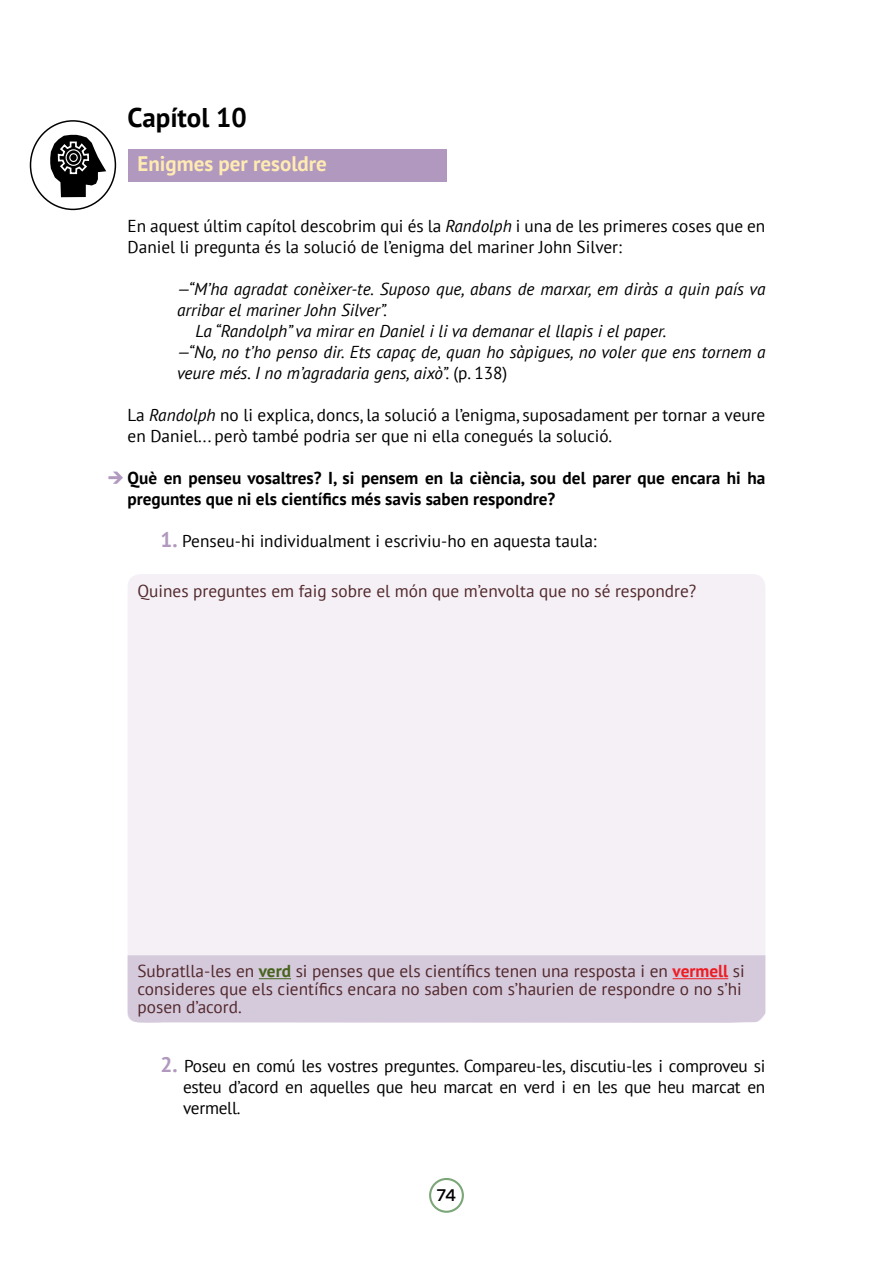
<style>
.page{position:relative;width:893px;height:1263px;background:#fff}
.page>*{position:absolute;margin:0;border:0;box-sizing:border-box;transform-origin:0 0}
.Titol_Capítol{font:700 27px "PT Sans";color:#000}
.Titol_int_Capítol{font:700 21px "PT Sans";color:#ffebb2}
.text_bàsic{font:21px "Communications P06";color:#b098bf}
.crèdits{font:17.25px/21px "PT Sans";color:#000}
.crèdits-2{font:italic 17.25px/21px "PT Sans";color:#000}
.t1{font:17.25px/18px "PT Sans";color:#52292c}
.crèdits-3{font:700 17.25px/21px "PT Sans";color:#000}
.t2{font:500 15px "Gordita";color:#000}
.s1{font-style:italic}
.s2{font-style:normal}
.s3{font-weight:700;font-size:21px;color:#b098bf}
.s4{font-weight:700;color:#47641d}
.s5{font-weight:700;color:#ed1d24}
</style>
<div class="page">
<div style="left:429px;top:1178px;width:35px;height:35px;border:2px solid #7ba678;border-radius:50%"></div>
<div style="left:128px;top:574px;width:637px;height:449px;background:#f4f0f6;border-radius:13px"></div>
<div style="left:127px;top:955px;width:638px;height:68px;background:#d5c9dc"></div>
<hr style="left:259px;top:978px;width:32px;height:1px;background:#47641d">
<hr style="left:673px;top:978px;width:55px;height:1px;background:#ed1d24">
<div style="left:128px;top:149px;width:318px;height:32px;background:#b098bf"></div>
<div style="left:30px;top:120px;width:86px;height:90px;border:2px solid #000;border-radius:50%"></div>
<svg style="left:50px;top:135px;width:56px;height:62px"></svg>
<div style="left:66px;top:149px;width:15px;height:17px;border:1px solid #fff;border-radius:50%"></div>
<div style="left:69px;top:153px;width:9px;height:9px;border:1px solid #fff;border-radius:50%"></div>
<p class="Titol_Capítol" style="left:128px;top:99px;width:121px">Capítol 10</p>
<p class="Titol_int_Capítol" style="left:137px;top:150px;width:191px">Enigmes per resoldre</p>
<p class="crèdits" style="left:128px;top:215px;width:639px">En aquest últim capítol descobrim qui és la <span class="s1">Randolph</span> i una de les primeres coses que en<br>Daniel li pregunta és la solució de l’enigma del mariner John Silver:</p>
<p class="crèdits-2" style="left:177px;top:278px;width:590px">—“M’ha agradat conèixer-te. Suposo que, abans de marxar, em diràs a quin país va arribar el mariner John Silver”.</p>
<p class="crèdits-2" style="left:195px;top:320px;width:472px">La “Randolph” va mirar en Daniel i li va demanar el llapis i el paper.</p>
<p class="crèdits-2" style="left:177px;top:341px;width:590px">—“No, no t’ho penso dir. Ets capaç de, quan ho sàpigues, no voler que ens tornem a veure més. I no m’agradaria gens, això”. <span class="s2">(p. 138)</span></p>
<p class="crèdits" style="left:128px;top:404px;width:639px">La <span class="s1">Randolph</span> no li explica, doncs, la solució a l’enigma, suposadament per tornar a veure en Daniel... però també podria ser que ni ella conegués la solució.</p>
<p class="crèdits-3" style="left:128px;top:467px;width:639px">Què en penseu vosaltres? I, si pensem en la ciència, sou del parer que encara hi ha preguntes que ni els científics més savis saben respondre?</p>
<p class="crèdits" style="left:161px;top:530px;width:438px"><span class="s3">1.</span> Penseu-hi individualment i escriviu-ho en aquesta taula:</p>
<p class="text_bàsic" style="left:105px;top:467px;width:24px">a</p>
<p class="t1" style="left:137px;top:581px;width:560px">Quines preguntes em faig sobre el món que m’envolta que no sé respondre?</p>
<p class="t1" style="left:137px;top:962px;width:609px">Subratlla-les en <span class="s4">verd</span> si penses que els científics tenen una resposta i en <span class="s5">vermell</span> si consideres que els científics encara no saben com s’haurien de respondre o no s’hi posen d’acord.</p>
<p class="crèdits" style="left:183px;top:1055px;width:584px;text-align:justify;text-indent:-22px"><span class="s3">2.</span> Poseu en comú les vostres preguntes. Compareu-les, discutiu-les i comproveu si esteu d’acord en aquelles que heu marcat en verd i en les que heu marcat en vermell.</p>
<p class="t2" style="left:437px;top:1184px;width:21px">74</p>
</div>
